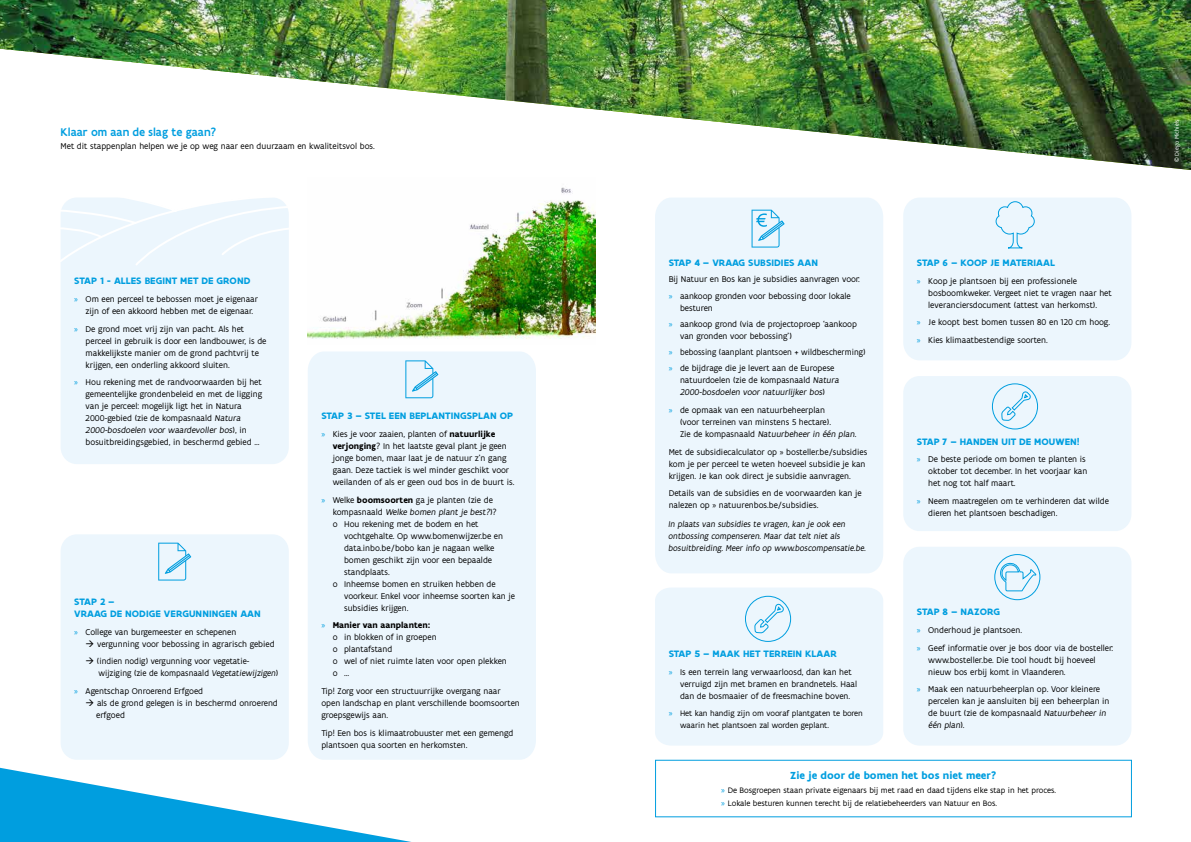
<style>
.page{position:relative;width:1191px;height:842px;background:#fff}
.page>*{position:absolute;margin:0;border:0;box-sizing:border-box;transform-origin:0 0}
.t1{font:500 12px "Flanders Art Sans";color:#009edf}
.t2{font:700 11px "Flanders Art Sans";color:#009edf}
.t3{font:700 10px/12px "Flanders Art Sans";letter-spacing:.005em;color:#009edf}
.t4{font:9px/12px "Flanders Art Sans";color:#000}
.t5{font:9px/12px "Flanders Art Sans";color:#000;scale:.96 1}
.t6{font:8.5px/12px "Flanders Art Sans";color:#000}
.t7{font:6px "Flanders Art Sans";color:#fff}
.s1{font-family:"Myriad Pro";color:#009edf}
.s2{font-weight:700}
.s3{font-family:"Myriad Pro"}
.s4{font-family:"Myriad Pro";font-size:9px;color:#009edf}
</style>
<div class="page">
<svg style="left:0;top:768px;width:411px;height:74px"></svg>
<img style="left:0;top:0;width:1191px;height:170px">
<div style="left:61px;top:197px;width:228px;height:267px;background:#ecf6fd;border-radius:17px"></div>
<div style="left:655px;top:198px;width:228px;height:375px;background:#ecf6fd"></div>
<div style="left:903px;top:547px;width:228px;height:198px;background:#ecf6fd;border-radius:16px"></div>
<div style="left:308px;top:352px;width:228px;height:408px;background:#ecf6fd"></div>
<svg style="left:61px;top:197px;width:228px;height:68px"></svg>
<div style="left:61px;top:534px;width:228px;height:226px;background:#ecf6fd;border-radius:17px"></div>
<svg style="left:158px;top:543px;width:33px;height:37px"></svg>
<svg style="left:405px;top:360px;width:33px;height:38px"></svg>
<img style="left:308px;top:187px;width:287px;height:152px">
<svg style="left:751px;top:210px;width:33px;height:38px"></svg>
<div style="left:903px;top:198px;width:228px;height:162px;background:#ecf6fd;border-radius:17px"></div>
<svg style="left:995px;top:201px;width:40px;height:48px"></svg>
<div style="left:903px;top:376px;width:228px;height:155px;background:#ecf6fd;border-radius:17px"></div>
<div style="left:992px;top:383px;width:46px;height:46px;border:1px solid #009edf;border-radius:50%"></div>
<svg style="left:1000px;top:390px;width:31px;height:31px"></svg>
<div style="left:655px;top:588px;width:228px;height:157px;background:#ecf6fd"></div>
<div style="left:994px;top:554px;width:46px;height:46px;border:1px solid #009edf;border-radius:50%"></div>
<svg style="left:998px;top:563px;width:39px;height:29px"></svg>
<h1 class="t1" style="left:61px;top:124px;width:157px">Klaar om aan de slag te gaan?</h1>
<p class="t4" style="left:61px;top:141px;width:316px">Met dit stappenplan helpen we je op weg naar een duurzaam en kwaliteitsvol bos.</p>
<p class="t3" style="left:74px;top:275px;width:178px">STAP 1 - ALLES BEGINT MET DE GROND</p>
<p class="t4" style="left:86px;top:293px;width:174px;text-indent:-11px"><span class="s1">»</span> Om een perceel te bebossen moet je eigenaar zijn of een akkoord hebben met de eigenaar.</p>
<p class="t4" style="left:86px;top:323px;width:182px;text-indent:-11px"><span class="s1">»</span> De grond moet vrij zijn van pacht. Als het perceel in gebruik is door een landbouwer, is de makkelijkste manier om de grond pachtvrij te krijgen, een onderling akkoord sluiten.</p>
<p class="t4" style="left:86px;top:377px;width:178px;text-indent:-11px"><span class="s1">»</span> Hou rekening met de randvoorwaarden bij het gemeentelijke grondenbeleid en met de ligging van je perceel: mogelijk ligt het in Natura 2000-gebied (zie de kompasnaald Natura 2000-bosdoelen voor waardevoller bos) , i n bosuitbreidingsgebied, in beschermd gebied …</p>
<p class="t3" style="left:74px;top:596px;width:188px">STAP 2 –<br>VRAAG DE NODIGE VERGUNNINGEN AAN</p>
<p class="t4" style="left:74px;top:626px;width:164px"><span class="s1">»</span> College van burgemeester en schepenen</p>
<p class="t4" style="left:86px;top:638px;width:190px">→ vergunning voor bebossing in agrarisch gebied</p>
<p class="t4" style="left:98px;top:656px;width:181px;text-indent:-13px">→ (indien nodig) vergunning voor vegetatie&shy;wijziging (zie de kompasnaald Vegetatiewijzigen)</p>
<p class="t4" style="left:74px;top:685px;width:130px"><span class="s1">»</span> Agentschap Onroerend Erfgoed</p>
<p class="t4" style="left:96px;top:697px;width:183px;text-indent:-11px">→ als de grond gelegen is in beschermd onroerend erfgoed</p>
<p class="t3" style="left:321px;top:410px;width:193px">STAP 3 – STEL EEN BEPLANTINGSPLAN OP</p>
<p class="t4" style="left:333px;top:428px;width:183px;text-indent:-11px"><span class="s1">»</span> Kies je voor zaaien, planten of <span class="s2">natuurlijke verjonging</span>? In het laatste geval plant je geen jonge bomen, maar laat je de natuur z’n gang gaan. Deze tactiek is wel minder geschikt voor weilanden of als er geen oud bos in de buurt is.</p>
<p class="t4" style="left:333px;top:494px;width:166px;text-indent:-11px"><span class="s1">»</span> Welke <span class="s2">boomsoorten</span> ga je planten (zie de ko m p as n aa l d Welke bomen plant je best?) ? o Hou rekening met de bodem en het</p>
<p class="t4" style="left:344px;top:530px;width:160px">vochtgehalte. Op www.bomenwijzer.be en</p>
<p class="t4" style="left:344px;top:542px;width:152px">data.inbo.be/bobo kan je nagaan welke</p>
<p class="t4" style="left:344px;top:554px;width:149px">bomen geschikt zijn voor een bepaalde</p>
<p class="t4" style="left:344px;top:566px;width:47px">standplaats.</p>
<p class="t4" style="left:333px;top:578px;width:164px">o Inheemse bomen en struiken hebben de</p>
<p class="t4" style="left:344px;top:590px;width:172px">voorkeur. Enkel voor inheemse soorten kan je</p>
<p class="t4" style="left:344px;top:602px;width:66px">subsidies krijgen.</p>
<p class="t4" style="left:333px;top:619px;width:176px;text-indent:-11px"><span class="s1">»</span> <span class="s2">Manier van aanplanten:<br></span>o in blokken of in groepen<br>o plantafstand<br>o wel of niet ruimte laten voor open plekken o …</p>
<p class="t4" style="left:321px;top:685px;width:200px">Tip! Zorg voor een structuurrijke overgang naar open landschap en plant verschillende boomsoorten groepsgewijs aan.</p>
<p class="t4" style="left:321px;top:727px;width:194px">Tip! Een bos is klimaatrobuuster met een gemengd plantsoen qua soorten en herkomsten.</p>
<p class="t3" style="left:668px;top:257px;width:151px">STAP 4 – VRAAG SUBSIDIES AAN</p>
<p class="t4" style="left:668px;top:271px;width:193px;line-height:16.3px">Bij Natuur en Bos kan je subsidies aanvragen voor: <span class="s1">»</span> aankoop gronden voor bebossing door lokale</p>
<p class="t4" style="left:668px;top:300px;width:190px;line-height:16.3px;text-indent:11px">besturen<br><span class="s1">»</span> aankoop grond (via de projectoproep ‘aankoop</p>
<p class="t4" style="left:668px;top:328px;width:198px;line-height:16.3px;text-indent:11px">van gronden voor bebossing’)<br><span class="s1">»</span> bebossing (aanplant plantsoen + wildbescherming) <span class="s1">»</span> de bijdrage die je levert aan de Europese</p>
<p class="t4" style="left:680px;top:375px;width:162px">natuurdoelen (zie de kompasnaald Natura<br>2000-bosdoelen voor natuurlij ker bos)</p>
<p class="t4" style="left:680px;top:404px;width:178px;text-indent:-11px"><span class="s1">»</span> de opmaak van een natuurbeheerplan<br>(voor terreinen van minstens 5 hectare).<br>Z i e d e ko m pas n aa l d Natuurbeheer in één plan.</p>
<p class="t4" style="left:668px;top:446px;width:200px">Met de subsidiecalculator op <span class="s3">»</span> bosteller.be/subsidies kom je per perceel te weten hoeveel subsidie je kan krijgen. Je kan ook direct je subsidie aanvragen.</p>
<p class="t4" style="left:668px;top:488px;width:194px">Details van de subsidies en de voorwaarden kan je nalezen op <span class="s3">»</span> natuurenbos.be/subsidies.</p>
<p class="t5" style="left:668px;top:518px;width:209px">In plaats van subsidies te vragen, kan je ook een ontbossing compenseren. Maar dat telt niet als bosuitbreiding. Meer info op www.boscompensatie.be.</p>
<p class="t3" style="left:668px;top:648px;width:169px">STAP 5 – MAAK HET TERREIN KLAAR</p>
<p class="t4" style="left:680px;top:666px;width:179px;text-indent:-11px"><span class="s1">»</span> Is een terrein lang verwaarloosd, dan kan het verruigd zijn met bramen en brandnetels. Haal dan de bosmaaier of de freesmachine boven.</p>
<p class="t6" style="left:680px;top:708px;width:184px;text-indent:-11px"><span class="s4">»</span> Het kan handig zijn om vooraf plantgaten te boren waarin het plantsoen zal worden geplant.</p>
<p class="t3" style="left:917px;top:257px;width:140px">STAP 6 – KOOP JE MATERIAAL</p>
<p class="t4" style="left:928px;top:275px;width:185px;text-indent:-11px"><span class="s1">»</span> Koop je plantsoen bij een professionele bosboomkweker. Vergeet niet te vragen naar het leveranciersdocument (attest van herkomst).</p>
<p class="t4" style="left:917px;top:314px;width:195px;line-height:17.7px"><span class="s1">»</span> Je koopt best bomen tussen 80 en 120 cm hoog. <span class="s1">»</span> Kies klimaatbestendige soorten.</p>
<p class="t3" style="left:917px;top:435px;width:164px">STAP 7 – HANDEN UIT DE MOUWEN!</p>
<p class="t4" style="left:928px;top:453px;width:161px;text-indent:-11px"><span class="s1">»</span> De beste periode om bomen te planten is oktober tot december. In het voorjaar kan het nog tot half maart.</p>
<p class="t4" style="left:928px;top:495px;width:182px;text-indent:-11px"><span class="s1">»</span> Neem maatregelen om te verhinderen dat wilde dieren het plantsoen beschadigen.</p>
<p class="t3" style="left:917px;top:606px;width:85px">STAP 8 – NAZORG</p>
<p class="t4" style="left:917px;top:621px;width:198px;line-height:17.7px"><span class="s1">»</span> Onderhoud je plantsoen.<br><span class="s1">»</span> Geef informatie over je bos door via de bosteller:</p>
<p class="t4" style="left:928px;top:654px;width:169px">www.bosteller.be. Die tool houdt bij hoeveel nieuw bos erbij komt in Vlaanderen.</p>
<p class="t4" style="left:928px;top:684px;width:183px;text-indent:-11px"><span class="s1">»</span> Maak een natuurbeheerplan op. Voor kleinere percelen kan je aansluiten bij een beheerplan in de buurt (zie de kompasnaald Natuurbeheer in één plan) .</p>
<p class="t2" style="left:790px;top:769px;width:208px">Zie je door de bomen het bos niet meer?</p>
<p class="t6" style="left:721px;top:783px;width:336px;line-height:13.4px"><span class="s4">»</span> De Bosgroepen staan private eigenaars bij met raad en daad tijdens elke stap in het proces. <span class="s4">»</span> Lokale besturen kunnen terecht bij de relatiebeheerders van Natuur en Bos.</p>
<p class="t7" style="left:1173px;top:162px;width:44px;rotate:-90deg">© Diego Michiels</p>
</div>
